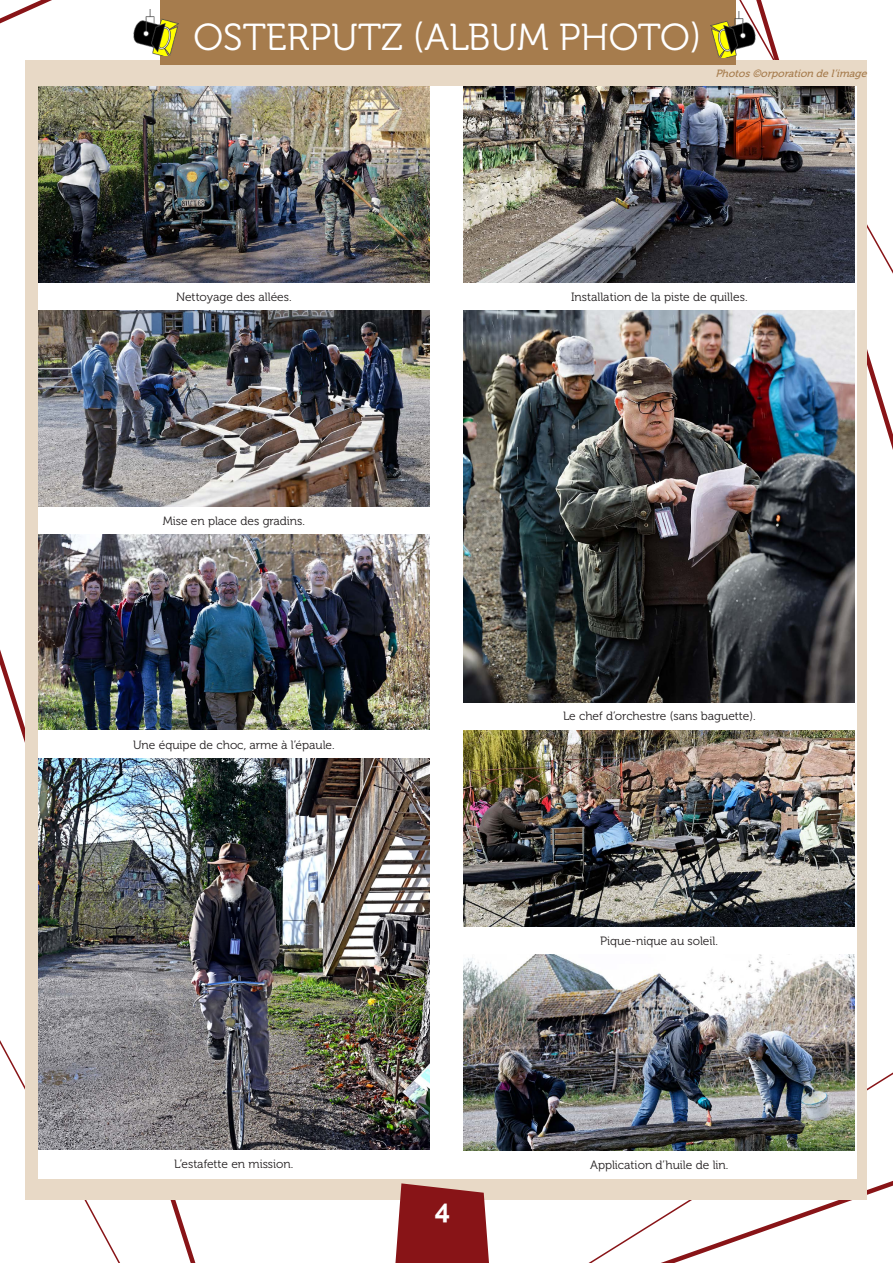
<style>
.page{position:relative;width:893px;height:1263px;background:#fff}
.page>*{position:absolute;margin:0;border:0;box-sizing:border-box;transform-origin:0 0}
.Titre_page{font:37.5px "Museo 300";color:#fff}
.t1{font:700 27px "Raleway";color:#fff}
.Légende_2{font:12px "Museo 300";color:#231f20}
.Légende{font:italic 10.5px "Museo 500";color:#a67c4d}
</style>
<div class="page">
<svg style="left:0;top:0;width:52px;height:24px"></svg>
<svg style="left:0;top:631px;width:196px;height:632px"></svg>
<svg style="left:752px;top:0;width:141px;height:450px"></svg>
<svg style="left:640px;top:1181px;width:253px;height:82px"></svg>
<div style="left:26px;top:61px;width:841px;height:1139px;background:#e8d9c6"></div>
<div style="left:38px;top:86px;width:819px;height:1093px;background:#fff"></div>
<svg style="left:395px;top:1183px;width:94px;height:80px;background:#942d2f"></svg>
<div style="left:160px;top:0;width:575px;height:65px;background:#a67c4d"></div>
<img style="left:133px;top:10px;width:45px;height:46px">
<img style="left:710px;top:12px;width:49px;height:46px">
<img style="left:38px;top:86px;width:391px;height:196px">
<img style="left:38px;top:310px;width:391px;height:196px">
<img style="left:38px;top:758px;width:391px;height:392px">
<img style="left:38px;top:534px;width:391px;height:196px">
<img style="left:464px;top:87px;width:391px;height:196px">
<img style="left:463px;top:730px;width:392px;height:196px">
<img style="left:464px;top:311px;width:391px;height:391px">
<img style="left:463px;top:954px;width:392px;height:196px">
<p class="Titre_page" style="left:194px;top:16px;width:509px">OSTERPUTZ (ALBUM PHOTO)</p>
<p class="Légende" style="left:715px;top:68px;width:156px">Photos©orporation del’image</p>
<p class="Légende_2" style="left:176px;top:290px;width:117px">Nettoyage des allées.</p>
<p class="Légende_2" style="left:163px;top:514px;width:144px">Mise en place des gradins.</p>
<p class="Légende_2" style="left:133px;top:738px;width:203px">Une équipe de choc, arme à l’épaule.</p>
<p class="Légende_2" style="left:174px;top:1158px;width:121px">L’estafette en mission.</p>
<h2 class="t1" style="left:435px;top:1193px;width:17px">4</h2>
<p class="Légende_2" style="left:571px;top:290px;width:178px">Installation de la piste de quilles.</p>
<p class="Légende_2" style="left:563px;top:710px;width:194px">Le chef d’orchestre (sans baguette).</p>
<p class="Légende_2" style="left:600px;top:934px;width:119px">Pique-nique au soleil.</p>
<p class="Légende_2" style="left:590px;top:1158px;width:140px">Application d’huile de lin.</p>
</div>
